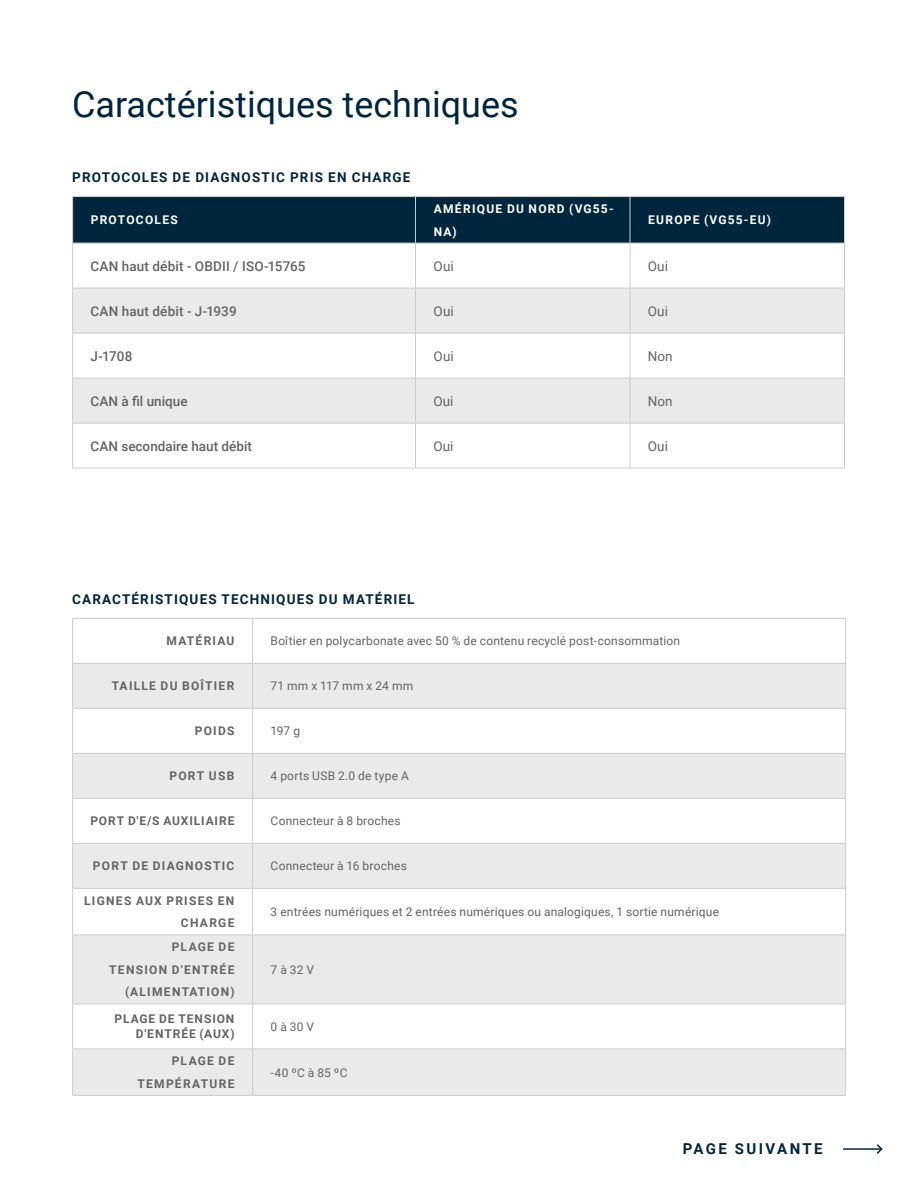
<style>
.page{position:relative;width:918px;height:1188px;background:#fff}
.page>*{position:absolute;margin:0;border:0;box-sizing:border-box;transform-origin:0 0}
.t1{font:36px "Roboto";color:#00263e}
.t2{font:700 15px "Roboto";letter-spacing:.16em;color:#00263e}
.t3{font:500 13.5px "Roboto";color:#636466}
.t4{font:700 13.5px "Roboto";letter-spacing:.085em;color:#00263e}
.t5{font:13.5px "Roboto";color:#636466}
.t6{font:12px "Roboto";letter-spacing:.02em;color:#636466}
.t7{font:700 12px/22.5px "Roboto";letter-spacing:.105em;color:#636466;text-align:right}
.t8{font:700 12px/22.5px "Roboto";letter-spacing:.105em;color:#fff}
.t9{font:700 12px/15px "Roboto";letter-spacing:.075em;color:#636466;text-align:right}
</style>
<div class="page">
<div style="left:73px;top:197px;width:771px;height:46px;background:#00263e"></div>
<svg style="left:73px;top:289px;width:771px;height:134px;fill:#eaeaea"></svg>
<hr style="left:72px;top:196px;width:344px;height:1px;background:#ccc">
<hr style="left:72px;top:197px;width:1px;height:46px;background:#ccc">
<hr style="left:416px;top:196px;width:214px;height:1px;background:#ccc">
<hr style="left:415px;top:197px;width:1px;height:46px;background:#ccc">
<hr style="left:630px;top:196px;width:215px;height:1px;background:#ccc">
<hr style="left:630px;top:197px;width:1px;height:46px;background:#ccc">
<hr style="left:844px;top:197px;width:1px;height:46px;background:#ccc">
<hr style="left:72px;top:243px;width:344px;height:1px;background:#ccc">
<hr style="left:72px;top:243px;width:1px;height:45px;background:#ccc">
<hr style="left:416px;top:243px;width:214px;height:1px;background:#ccc">
<hr style="left:415px;top:243px;width:1px;height:45px;background:#ccc">
<hr style="left:630px;top:243px;width:215px;height:1px;background:#ccc">
<hr style="left:630px;top:243px;width:1px;height:45px;background:#ccc">
<hr style="left:844px;top:243px;width:1px;height:45px;background:#ccc">
<hr style="left:72px;top:288px;width:344px;height:1px;background:#ccc">
<hr style="left:72px;top:288px;width:1px;height:45px;background:#ccc">
<hr style="left:416px;top:288px;width:214px;height:1px;background:#ccc">
<hr style="left:415px;top:288px;width:1px;height:45px;background:#ccc">
<hr style="left:630px;top:288px;width:215px;height:1px;background:#ccc">
<hr style="left:630px;top:288px;width:1px;height:45px;background:#ccc">
<hr style="left:844px;top:288px;width:1px;height:45px;background:#ccc">
<hr style="left:72px;top:333px;width:344px;height:1px;background:#ccc">
<hr style="left:72px;top:333px;width:1px;height:45px;background:#ccc">
<hr style="left:416px;top:333px;width:214px;height:1px;background:#ccc">
<hr style="left:415px;top:333px;width:1px;height:45px;background:#ccc">
<hr style="left:630px;top:333px;width:215px;height:1px;background:#ccc">
<hr style="left:630px;top:333px;width:1px;height:45px;background:#ccc">
<hr style="left:844px;top:333px;width:1px;height:45px;background:#ccc">
<hr style="left:72px;top:378px;width:344px;height:1px;background:#ccc">
<hr style="left:72px;top:378px;width:1px;height:45px;background:#ccc">
<hr style="left:416px;top:378px;width:214px;height:1px;background:#ccc">
<hr style="left:415px;top:378px;width:1px;height:45px;background:#ccc">
<hr style="left:630px;top:378px;width:215px;height:1px;background:#ccc">
<hr style="left:630px;top:378px;width:1px;height:45px;background:#ccc">
<hr style="left:844px;top:378px;width:1px;height:45px;background:#ccc">
<hr style="left:72px;top:423px;width:344px;height:1px;background:#ccc">
<hr style="left:72px;top:423px;width:1px;height:45px;background:#ccc">
<hr style="left:416px;top:423px;width:214px;height:1px;background:#ccc">
<hr style="left:415px;top:423px;width:1px;height:45px;background:#ccc">
<hr style="left:630px;top:423px;width:215px;height:1px;background:#ccc">
<hr style="left:630px;top:423px;width:1px;height:45px;background:#ccc">
<hr style="left:844px;top:423px;width:1px;height:45px;background:#ccc">
<hr style="left:72px;top:468px;width:344px;height:1px;background:#ccc">
<hr style="left:416px;top:468px;width:214px;height:1px;background:#ccc">
<hr style="left:630px;top:468px;width:215px;height:1px;background:#ccc">
<svg style="left:73px;top:664px;width:772px;height:134px;fill:#eaeaea"></svg>
<div style="left:73px;top:844px;width:772px;height:44px;background:#eaeaea"></div>
<div style="left:73px;top:935px;width:180px;height:69px;background:#eaeaea"></div>
<div style="left:253px;top:935px;width:593px;height:69px;background:#eaeaea"></div>
<div style="left:73px;top:1049px;width:180px;height:46px;background:#eaeaea"></div>
<div style="left:253px;top:1049px;width:593px;height:46px;background:#eaeaea"></div>
<hr style="left:72px;top:618px;width:181px;height:1px;background:#ccc">
<hr style="left:72px;top:619px;width:1px;height:44px;background:#ccc">
<hr style="left:253px;top:618px;width:593px;height:1px;background:#ccc">
<hr style="left:252px;top:619px;width:1px;height:44px;background:#ccc">
<hr style="left:845px;top:619px;width:1px;height:44px;background:#ccc">
<hr style="left:72px;top:663px;width:181px;height:1px;background:#ccc">
<hr style="left:72px;top:664px;width:1px;height:44px;background:#ccc">
<hr style="left:253px;top:663px;width:593px;height:1px;background:#ccc">
<hr style="left:252px;top:664px;width:1px;height:44px;background:#ccc">
<hr style="left:845px;top:664px;width:1px;height:44px;background:#ccc">
<hr style="left:72px;top:708px;width:181px;height:1px;background:#ccc">
<hr style="left:72px;top:709px;width:1px;height:44px;background:#ccc">
<hr style="left:253px;top:708px;width:593px;height:1px;background:#ccc">
<hr style="left:252px;top:709px;width:1px;height:44px;background:#ccc">
<hr style="left:845px;top:709px;width:1px;height:44px;background:#ccc">
<hr style="left:72px;top:753px;width:181px;height:1px;background:#ccc">
<hr style="left:72px;top:754px;width:1px;height:44px;background:#ccc">
<hr style="left:253px;top:753px;width:593px;height:1px;background:#ccc">
<hr style="left:252px;top:754px;width:1px;height:44px;background:#ccc">
<hr style="left:845px;top:754px;width:1px;height:44px;background:#ccc">
<hr style="left:72px;top:798px;width:181px;height:1px;background:#ccc">
<hr style="left:72px;top:799px;width:1px;height:44px;background:#ccc">
<hr style="left:253px;top:798px;width:593px;height:1px;background:#ccc">
<hr style="left:252px;top:799px;width:1px;height:44px;background:#ccc">
<hr style="left:845px;top:799px;width:1px;height:44px;background:#ccc">
<hr style="left:72px;top:843px;width:181px;height:1px;background:#ccc">
<hr style="left:72px;top:844px;width:1px;height:44px;background:#ccc">
<hr style="left:253px;top:843px;width:593px;height:1px;background:#ccc">
<hr style="left:252px;top:844px;width:1px;height:44px;background:#ccc">
<hr style="left:845px;top:844px;width:1px;height:44px;background:#ccc">
<hr style="left:72px;top:888px;width:181px;height:1px;background:#ccc">
<hr style="left:72px;top:889px;width:1px;height:45px;background:#ccc">
<hr style="left:253px;top:888px;width:593px;height:1px;background:#ccc">
<hr style="left:252px;top:889px;width:1px;height:45px;background:#ccc">
<hr style="left:845px;top:889px;width:1px;height:45px;background:#ccc">
<hr style="left:72px;top:934px;width:181px;height:1px;background:#ccc">
<hr style="left:72px;top:935px;width:1px;height:69px;background:#ccc">
<hr style="left:253px;top:934px;width:593px;height:1px;background:#ccc">
<hr style="left:252px;top:935px;width:1px;height:69px;background:#ccc">
<hr style="left:845px;top:935px;width:1px;height:69px;background:#ccc">
<hr style="left:72px;top:1004px;width:181px;height:1px;background:#ccc">
<hr style="left:72px;top:1004px;width:1px;height:44px;background:#ccc">
<hr style="left:253px;top:1004px;width:593px;height:1px;background:#ccc">
<hr style="left:252px;top:1004px;width:1px;height:44px;background:#ccc">
<hr style="left:845px;top:1004px;width:1px;height:44px;background:#ccc">
<hr style="left:72px;top:1048px;width:181px;height:1px;background:#ccc">
<hr style="left:72px;top:1049px;width:1px;height:46px;background:#ccc">
<hr style="left:253px;top:1048px;width:593px;height:1px;background:#ccc">
<hr style="left:252px;top:1049px;width:1px;height:46px;background:#ccc">
<hr style="left:845px;top:1049px;width:1px;height:46px;background:#ccc">
<hr style="left:72px;top:1095px;width:181px;height:1px;background:#ccc">
<hr style="left:253px;top:1095px;width:593px;height:1px;background:#ccc">
<hr style="left:843px;top:1148px;width:37px;height:2px;background:#00263e">
<svg style="left:875px;top:1144px;width:8px;height:10px"></svg>
<h1 class="t1" style="left:72px;top:79px;width:448px">Caractéristiques techniques</h1>
<p class="t4" style="left:72px;top:168px;width:340px">PROTOCOLES DE DIAGNOSTIC PRIS EN CHARGE</p>
<p class="t8" style="left:91px;top:208px;width:88px">PROTOCOLES</p>
<p class="t8" style="left:434px;top:197px;width:181px">AMÉRIQUE DU NORD (VG55-<br>NA)</p>
<p class="t8" style="left:648px;top:208px;width:124px">EUROPE (VG55-EU)</p>
<p class="t3" style="left:91px;top:256px;width:216px">CAN haut débit - OBDII / ISO-15765</p>
<p class="t5" style="left:433px;top:256px;width:22px">Oui</p>
<p class="t5" style="left:648px;top:256px;width:22px">Oui</p>
<p class="t3" style="left:91px;top:301px;width:148px">CAN haut débit - J-1939</p>
<p class="t5" style="left:433px;top:301px;width:22px">Oui</p>
<p class="t5" style="left:648px;top:301px;width:22px">Oui</p>
<p class="t3" style="left:91px;top:346px;width:43px">J-1708</p>
<p class="t5" style="left:433px;top:346px;width:22px">Oui</p>
<p class="t5" style="left:648px;top:346px;width:26px">Non</p>
<p class="t3" style="left:91px;top:391px;width:98px">CAN à fil unique</p>
<p class="t5" style="left:433px;top:391px;width:22px">Oui</p>
<p class="t5" style="left:648px;top:391px;width:26px">Non</p>
<p class="t3" style="left:91px;top:436px;width:163px">CAN secondaire haut débit</p>
<p class="t5" style="left:433px;top:436px;width:22px">Oui</p>
<p class="t5" style="left:648px;top:436px;width:22px">Oui</p>
<p class="t4" style="left:72px;top:590px;width:344px">CARACTÉRISTIQUES TECHNIQUES DU MATÉRIEL</p>
<p class="t7" style="left:167px;top:629px;width:69px">MATÉRIAU</p>
<p class="t6" style="left:271px;top:633px;width:411px">Boîtier en polycarbonate avec 50 % de contenu recyclé post-consommation</p>
<p class="t7" style="left:112px;top:674px;width:124px">TAILLE DU BOÎTIER</p>
<p class="t6" style="left:271px;top:678px;width:144px">71 mm x 117 mm x 24 mm</p>
<p class="t7" style="left:195px;top:719px;width:41px">POIDS</p>
<p class="t6" style="left:271px;top:723px;width:31px">197 g</p>
<p class="t7" style="left:169px;top:764px;width:67px">PORT USB</p>
<p class="t6" style="left:271px;top:768px;width:140px">4 ports USB 2.0 de type A</p>
<p class="t9" style="left:90px;top:813px;width:146px">PORT D'E/S AUXILIAIRE</p>
<p class="t6" style="left:271px;top:813px;width:132px">Connecteur à 8 broches</p>
<p class="t7" style="left:93px;top:854px;width:143px">PORT DE DIAGNOSTIC</p>
<p class="t6" style="left:271px;top:858px;width:138px">Connecteur à 16 broches</p>
<p class="t7" style="left:84px;top:889px;width:152px">LIGNES AUX PRISES EN<br>CHARGE</p>
<p class="t6" style="left:271px;top:903px;width:450px">3 entrées numériques et 2 entrées numériques ou analogiques, 1 sortie numérique</p>
<p class="t7" style="left:109px;top:935px;width:127px">PLAGE DE<br>TENSION D'ENTRÉE (ALIMENTATION)</p>
<p class="t6" style="left:271px;top:961px;width:45px">7 à 32 V</p>
<p class="t9" style="left:114px;top:1011px;width:122px">PLAGE DE TENSION<br>D'ENTRÉE (AUX)</p>
<p class="t6" style="left:271px;top:1018px;width:45px">0 à 30 V</p>
<p class="t7" style="left:137px;top:1049px;width:99px">PLAGE DE<br>TEMPÉRATURE</p>
<p class="t6" style="left:271px;top:1064px;width:78px">-40 ºC à 85 ºC</p>
<p class="t2" style="left:683px;top:1138px;width:141px">PAGE SUIVANTE</p>
</div>
